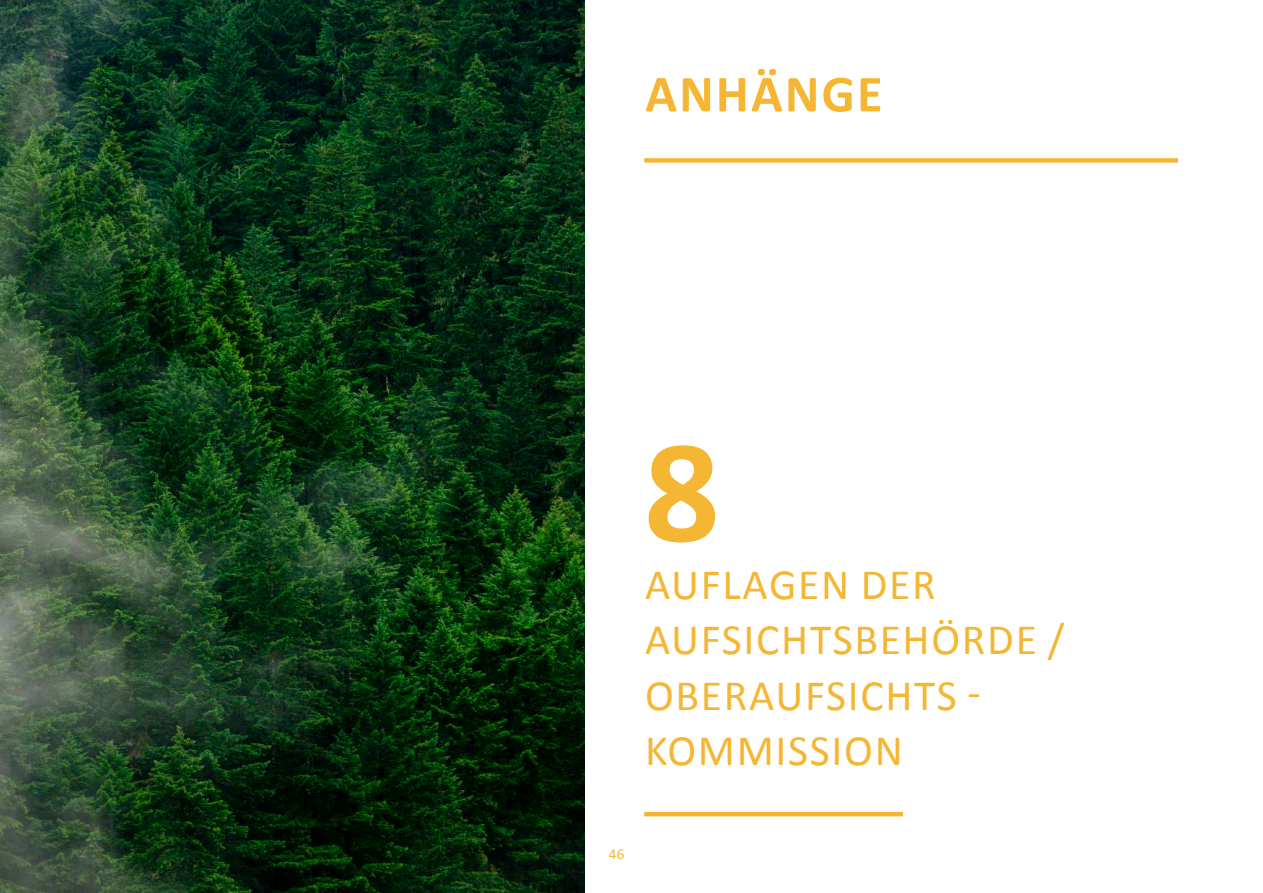
<style>
.page{position:relative;width:1263px;height:893px;background:#fff}
.page>*{position:absolute;margin:0;border:0;box-sizing:border-box;transform-origin:0 0}
.t1{font:700 148.5px "Calibri";color:#f4b633}
.t2{font:700 52.5px "Calibri";letter-spacing:.04em;color:#f4b633}
.t3{font:43.5px/55.5px "Calibri";letter-spacing:.04em;color:#f4b633}
.t4{font:15px "Calibri";color:#f4b633}
</style>
<div class="page">
<hr style="left:644px;top:812px;width:259px;height:4px;background:#f4b633">
<div style="left:644px;top:158px;width:534px;height:5px;background:#f4b633"></div>
<img style="left:0;top:0;width:585px;height:893px">
<p class="t2" style="left:645px;top:57px;width:239px">ANHÄNGE</p>
<h1 class="t1" style="left:644px;top:387px;width:77px">8</h1>
<p class="t3" style="left:645px;top:555px;width:421px">AUFLAGEN DER<br>AUFSICHTSBEHÖRDE /<br>OBERAUFSICHTS -<br>KOMMISSION</p>
<p class="t4" style="left:609px;top:843px;width:17px">46</p>
</div>
